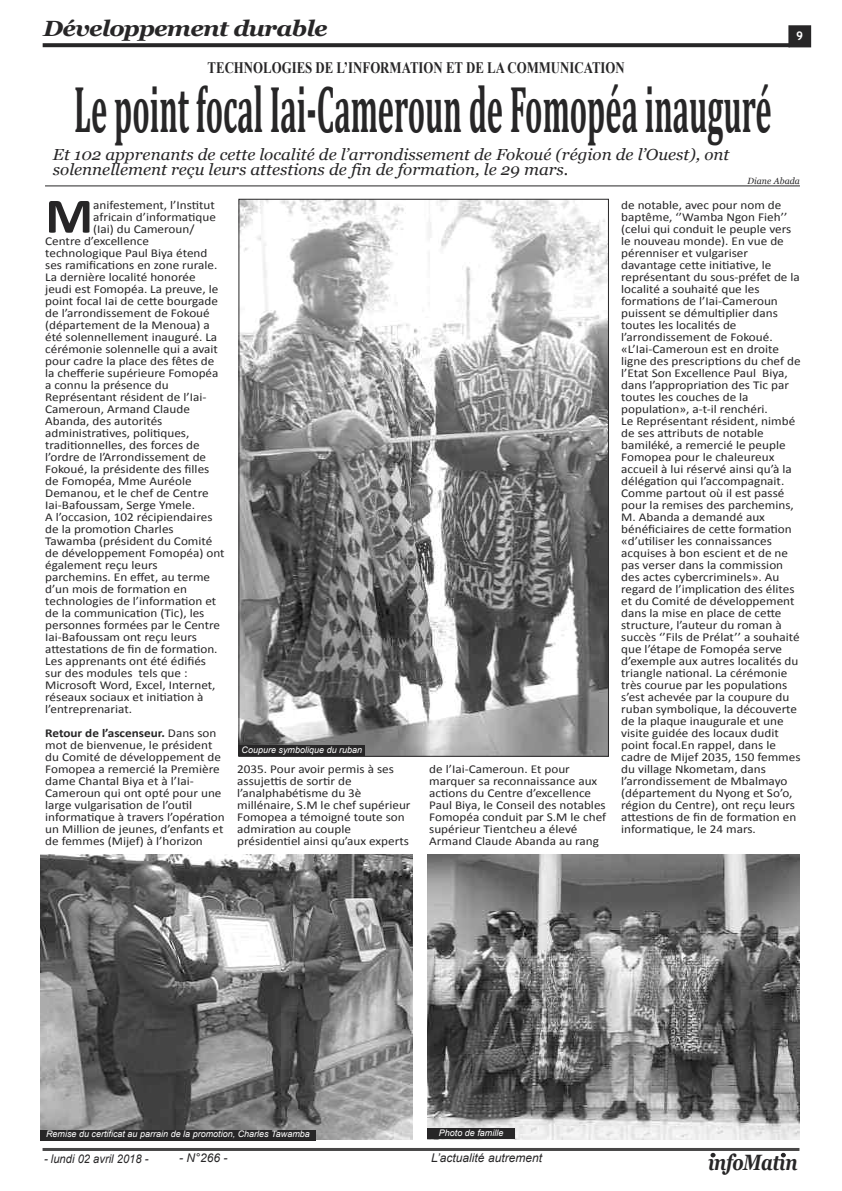
<style>
.page{position:relative;width:842px;height:1191px;background:#fff}
.page>*{position:absolute;margin:0;border:0;box-sizing:border-box;transform-origin:0 0}
.t1{font:700 66.2px "Cambria";color:#272627;scale:.46 1}
.t2{font:700 50px "Calibri";color:#272627;scale:1.1 1}
.t3{font:italic 700 22.1px "Georgia";letter-spacing:-.025em;color:#272627;scale:.8 1}
.t4{font:italic 700 22px "Georgia";letter-spacing:-.035em;color:#272627;scale:1.1 1}
.t5{font:italic 16px/15px "Georgia";color:#272627;scale:1.06 1}
.t6{font:700 16px "Times New Roman";color:#272627;scale:.8 1}
.t7{font:12px/12px "Calibri";color:#272627;scale:1.1 1}
.t8{font:italic 12px "Arial";color:#272627}
.t9{font:italic 12px "Arial";color:#272627;scale:.93 1}
.t10{font:700 12px "Trebuchet MS";color:#fff}
.t11{font:italic 9px "Arial";color:#fff}
.t12{font:italic 9px "Georgia";letter-spacing:.015em;color:#272627}
.s1{font-weight:700}
</style>
<div class="page">
<svg style="left:43px;top:43px;width:746px;height:4px;fill:#272627"></svg>
<svg style="left:711px;top:1152px;width:4px;height:5px"></svg>
<svg style="left:781px;top:1152px;width:5px;height:5px"></svg>
<div style="left:789px;top:26px;width:21px;height:21px;background:#272627"></div>
<div style="left:789px;top:26px;width:22px;height:21px;border:1px solid #272627"></div>
<hr style="left:43px;top:1148px;width:756px;height:3px;background:#484747">
<img style="left:240px;top:201px;width:367px;height:554px">
<img style="left:427px;top:854px;width:372px;height:285px">
<img style="left:40px;top:854px;width:372px;height:285px">
<hr style="left:45px;top:186px;width:755px;height:1px;background:#272627">
<div style="left:427px;top:1128px;width:88px;height:11px;background:#272627"></div>
<div style="left:239px;top:746px;width:126px;height:10px;background:#272627"></div>
<div style="left:40px;top:1130px;width:276px;height:10px;background:#272627"></div>
<h3 class="t4" style="left:43px;top:16px;width:260px">Développement durable</h3>
<p class="t10" style="left:796px;top:28px;width:9px">9</p>
<h3 class="t6" style="left:208px;top:59px;width:523px">TECHNOLOGIES DE L’INFORMATION ET DE LA COMMUNICATION</h3>
<h1 class="t1" style="left:74px;top:69px;width:1517px">Le point focal Iai-Cameroun de Fomopéa inauguré</h1>
<h3 class="t5" style="left:53px;top:147px;width:640px">Et 102 apprenants de cette localité de l’arrondissement de Fokoué (région de l’Ouest), ont solennellement reçu leurs attestions de fin de formation, le 29 mars.</h3>
<p class="t12" style="left:747px;top:176px;width:54px">Diane Abada</p>
<h2 class="t2" style="left:45px;top:195px;width:45px">M</h2>
<p class="t7" style="left:93px;top:199px;width:112px">anifestement, l’Institut</p>
<p class="t7" style="left:93px;top:211px;width:113px">africain d’informatique</p>
<p class="t7" style="left:93px;top:223px;width:94px">(Iai) du Cameroun/</p>
<p class="t7" style="left:45px;top:235px;width:96px">Centre d’excellence</p>
<p class="t7" style="left:45px;top:247px;width:149px">technologique Paul Biya étend</p>
<p class="t7" style="left:45px;top:259px;width:158px">ses ramifications en zone rurale.</p>
<p class="t7" style="left:45px;top:271px;width:138px">La dernière localité honorée</p>
<p class="t7" style="left:45px;top:283px;width:159px">jeudi est Fomopéa. La preuve, le</p>
<p class="t7" style="left:45px;top:295px;width:159px">point focal Iai de cette bourgade</p>
<p class="t7" style="left:45px;top:307px;width:151px">de l’arrondissement de Fokoué</p>
<p class="t7" style="left:45px;top:319px;width:151px">(département de la Menoua) a</p>
<p class="t7" style="left:45px;top:331px;width:158px">été solennellement inauguré. La</p>
<p class="t7" style="left:45px;top:343px;width:159px">cérémonie solennelle qui a avait</p>
<p class="t7" style="left:45px;top:355px;width:155px">pour cadre la place des fêtes de</p>
<p class="t7" style="left:45px;top:367px;width:159px">la chefferie supérieure Fomopéa</p>
<p class="t7" style="left:45px;top:379px;width:114px">a connu la présence du</p>
<p class="t7" style="left:45px;top:391px;width:148px">Représentant résident de l’Iai-</p>
<p class="t7" style="left:45px;top:403px;width:133px">Cameroun, Armand Claude</p>
<p class="t7" style="left:45px;top:415px;width:108px">Abanda, des autorités</p>
<p class="t7" style="left:45px;top:427px;width:133px">administratives, politiques,</p>
<p class="t7" style="left:45px;top:439px;width:142px">traditionnelles, des forces de</p>
<p class="t7" style="left:45px;top:451px;width:148px">l’ordre de l’Arrondissement de</p>
<p class="t7" style="left:45px;top:463px;width:151px">Fokoué, la présidente des filles</p>
<p class="t7" style="left:45px;top:475px;width:135px">de Fomopéa, Mme Auréole</p>
<p class="t7" style="left:45px;top:487px;width:150px">Demanou, et le chef de Centre</p>
<p class="t7" style="left:45px;top:499px;width:138px">Iai-Bafoussam, Serge Ymele.</p>
<p class="t7" style="left:45px;top:511px;width:154px">A l’occasion, 102 récipiendaires</p>
<p class="t7" style="left:45px;top:523px;width:118px">de la promotion Charles</p>
<p class="t7" style="left:45px;top:535px;width:153px">Tawamba (président du Comité</p>
<p class="t7" style="left:45px;top:547px;width:165px">de développement Fomopéa) ont</p>
<p class="t7" style="left:45px;top:559px;width:104px">également reçu leurs</p>
<p class="t7" style="left:45px;top:571px;width:151px">parchemins. En effet, au terme</p>
<p class="t7" style="left:45px;top:583px;width:130px">d’un mois de formation en</p>
<p class="t7" style="left:45px;top:595px;width:157px">technologies de l’information et</p>
<p class="t7" style="left:45px;top:607px;width:146px">de la communication (Tic), les</p>
<p class="t7" style="left:45px;top:619px;width:161px">personnes formées par le Centre</p>
<p class="t7" style="left:45px;top:631px;width:139px">Iai-Bafoussam ont reçu leurs</p>
<p class="t7" style="left:45px;top:643px;width:158px">attestations de fin de formation.</p>
<p class="t7" style="left:45px;top:655px;width:148px">Les apprenants ont été édifiés</p>
<p class="t7" style="left:45px;top:667px;width:131px">sur des modules tels que :</p>
<p class="t7" style="left:45px;top:679px;width:156px">Microsoft Word, Excel, Internet,</p>
<p class="t7" style="left:45px;top:691px;width:145px">réseaux sociaux et initiation à</p>
<p class="t7" style="left:45px;top:703px;width:81px">l’entreprenariat.</p>
<p class="t7" style="left:45px;top:727px;width:165px"><span class="s1">Retour de l’ascenseur.</span> Dans son mot de bienvenue, le président du Comité de développement de<br>Fomopea a remercié la Première dame Chantal Biya et à l’Iai-<br>Cameroun qui ont opté pour une large vulgarisation de l’outil informatique à travers l’opération un Million de jeunes, d’enfants et de femmes (Mijef) à l’horizon</p>
<p class="t11" style="left:242px;top:745px;width:122px">Coupure symbolique du ruban</p>
<p class="t7" style="left:237px;top:764px;width:159px">2035. Pour avoir permis à ses assujettis de sortir de l’analphabétisme du 3è millénaire, S.M le chef supérieur<br>Fomopea a témoigné toute son admiration au couple présidentiel ainsi qu’aux experts</p>
<p class="t7" style="left:429px;top:764px;width:162px">de l’Iai-Cameroun. Et pour marquer sa reconnaissance aux actions du Centre d’excellence<br>Paul Biya, le Conseil des notables<br>Fomopéa conduit par S.M le chef supérieur Tientcheu a élevé<br>Armand Claude Abanda au rang</p>
<p class="t7" style="left:621px;top:199px;width:165px">de notable, avec pour nom de baptême, ‘’Wamba Ngon Fieh’’ (celui qui conduit le peuple vers le nouveau monde). En vue de pérenniser et vulgariser davantage cette initiative, le représentant du sous-préfet de la localité a souhaité que les formations de l’Iai-Cameroun puissent se démultiplier dans toutes les localités de l’arrondissement de Fokoué. «L’Iai-Cameroun est en droite ligne des prescriptions du chef de l’Etat Son Excellence Paul Biya, dans l’appropriation des Tic par toutes les couches de la population», a-t-il renchéri.<br>Le Représentant résident, nimbé de ses attributs de notable bamiléké, a remercié le peuple<br>Fomopea pour le chaleureux accueil à lui réservé ainsi qu’à la délégation qui l’accompagnait.<br>Comme partout où il est passé pour la remises des parchemins,<br>M. Abanda a demandé aux bénéficiaires de cette formation «d’utiliser les connaissances acquises à bon escient et de ne pas verser dans la commission des actes cybercriminels». Au regard de l’implication des élites et du Comité de développement dans la mise en place de cette structure, l’auteur du roman à succès ‘’Fils de Prélat’’ a souhaité que l’étape de Fomopéa serve d’exemple aux autres localités du triangle national. La cérémonie très courue par les populations s’est achevée par la coupure du ruban symbolique, la découverte de la plaque inaugurale et une visite guidée des locaux dudit point focal.En rappel, dans le cadre de Mijef 2035, 150 femmes du village Nkometam, dans l’arrondissement de Mbalmayo (département du Nyong et So’o, région du Centre), ont reçu leurs attestions de fin de formation en informatique, le 24 mars.</p>
<p class="t11" style="left:46px;top:1129px;width:265px">Remise du certificat au parrain de la promotion, Charles Tawamba</p>
<p class="t9" style="left:44px;top:1151px;width:114px">- lundi 02 avril 2018 -</p>
<p class="t8" style="left:179px;top:1151px;width:50px">- N°266 -</p>
<p class="t11" style="left:439px;top:1128px;width:66px">Photo de famille</p>
<p class="t8" style="left:431px;top:1151px;width:112px">L’actualité autrement</p>
<h3 class="t3" style="left:708px;top:1149px;width:113px">infoMatin</h3>
</div>
